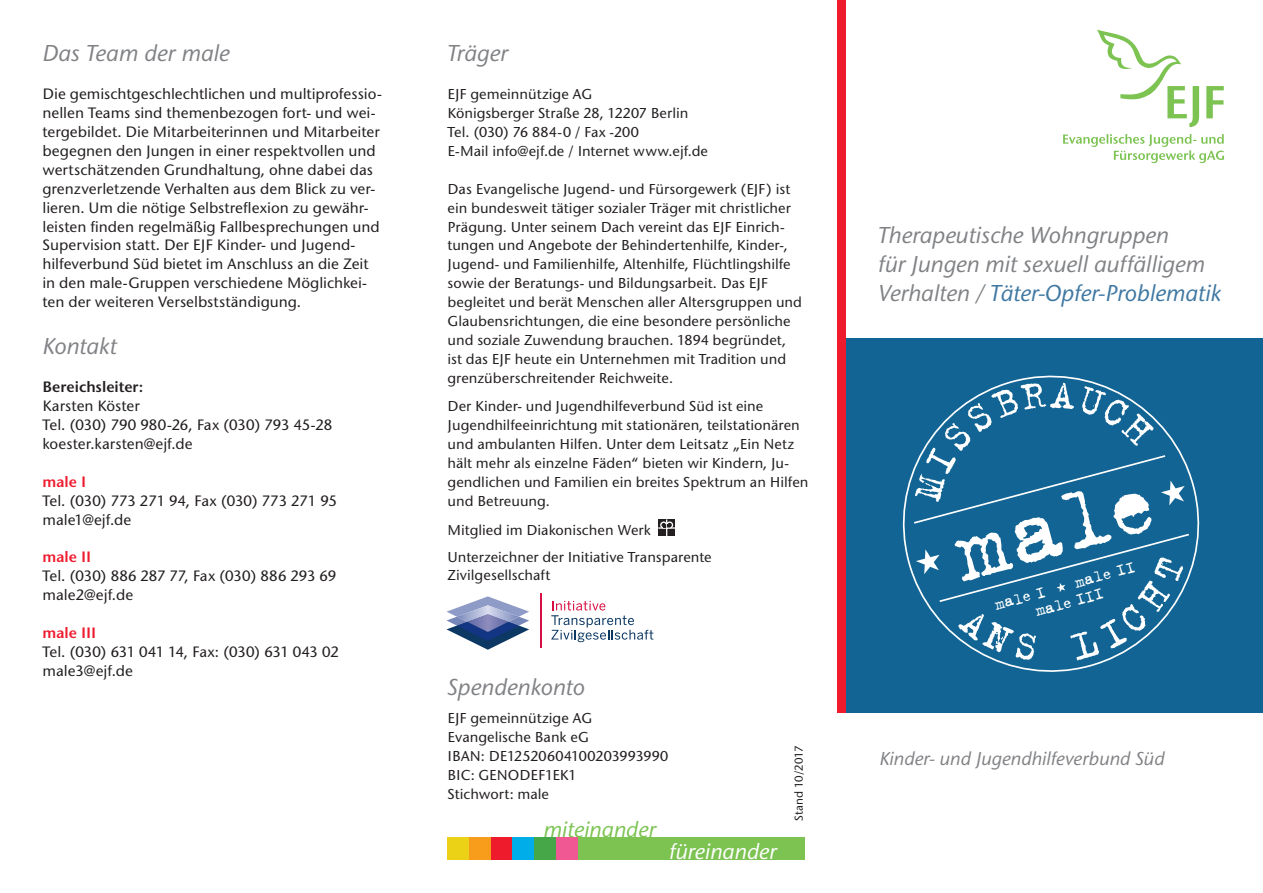
<style>
.page{position:relative;width:1263px;height:893px;background:#fff}
.page>*{position:absolute;margin:0;border:0;box-sizing:border-box;transform-origin:0 0}
.t1{font:italic 500 24px/29.2px "Stone Sans Itc T";letter-spacing:-.005em;color:#808285}
.t2{font:italic 500 22.8px "Stone Sans Itc T";letter-spacing:-.005em;color:#7cc352}
.t3{font:italic 500 22.8px "Stone Sans Itc T";letter-spacing:-.005em;color:#fff}
.t4{font:italic 500 19.5px "Stone Sans Itc T";letter-spacing:-.005em;color:#808285}
.t5{font:17.7px/17.2px "Trixie";color:#fff}
.t6{font:500 15.75px/18.9px "Stone Sans Itc T";color:#231f20}
.t7{font:15.75px "Stone Sans Itc T Semi";letter-spacing:.005em;color:#ee1b2d}
.t8{font:15.75px "Stone Sans Itc T Semi";color:#231f20}
.t9{font:500 15px/18.9px "Stone Sans Itc T";color:#231f20}
.t10{font:500 12px "Stone Sans Itc T";color:#231f20}
.s1{color:#3f78a2}
</style>
<div class="page">
<div style="left:838px;top:338px;width:425px;height:375px;background:#116493"></div>
<svg style="left:902px;top:375px;width:298px;height:297px"></svg>
<svg style="left:915px;top:383px;width:270px;height:277px"></svg>
<div style="left:838px;top:0;width:8px;height:713px;background:#ee1b2d"></div>
<svg style="left:1063px;top:134px;width:161px;height:29px"></svg>
<svg style="left:1097px;top:30px;width:127px;height:97px"></svg>
<svg style="left:658px;top:520px;width:17px;height:16px"></svg>
<svg style="left:446px;top:596px;width:83px;height:54px"></svg>
<img style="left:457px;top:605px;width:62px;height:17px">
<img style="left:467px;top:614px;width:41px;height:18px">
<svg style="left:551px;top:601px;width:102px;height:41px"></svg>
<hr style="left:541px;top:593px;width:1px;height:55px;background:#d71043">
<div style="left:448px;top:837px;width:357px;height:23px;background:#7cc352"></div>
<div style="left:469px;top:837px;width:22px;height:23px;background:#f89c1c"></div>
<div style="left:491px;top:837px;width:21px;height:23px;background:#ee1b2d"></div>
<div style="left:448px;top:837px;width:21px;height:23px;background:#ebd217"></div>
<div style="left:512px;top:837px;width:22px;height:23px;background:#00ade8"></div>
<div style="left:534px;top:837px;width:22px;height:23px;background:#45a748"></div>
<div style="left:556px;top:837px;width:22px;height:23px;background:#f05893"></div>
<h1 class="t1" style="left:43px;top:39px;width:189px">Das Team der male</h1>
<p class="t6" style="left:43px;top:84px;width:341px">Die gemischtgeschlechtlichen und multiprofessio&shy;nellen Teams sind themenbezogen fort- und wei&shy;tergebildet. Die Mitarbeiterinnen und Mitarbeiter begegnen den Jungen in einer respektvollen und wertschätzenden Grundhaltung, ohne dabei das grenzverletzende Verhalten aus dem Blick zu ver&shy;lieren. Um die nötige Selbstreflexion zu gewähr&shy;leisten finden regelmäßig Fallbesprechungen und Supervision statt. Der EJF Kinder- und Jugend&shy;hilfeverbund Süd bietet im Anschluss an die Zeit in den male-Gruppen verschiedene Möglichkei&shy;ten der weiteren Verselbstständigung.</p>
<h1 class="t1" style="left:43px;top:332px;width:76px">Kontakt</h1>
<p class="t8" style="left:43px;top:378px;width:102px">Bereichsleiter:</p>
<p class="t6" style="left:43px;top:396px;width:291px">Karsten Köster<br>Tel. (030) 790 980-26, Fax (030) 793 45-28 koester.karsten@ejf.de</p>
<p class="t7" style="left:43px;top:472px;width:45px">male I</p>
<p class="t6" style="left:43px;top:491px;width:296px">Tel. (030) 773 271 94, Fax (030) 773 271 95 male1@ejf.de</p>
<p class="t7" style="left:43px;top:548px;width:50px">male II</p>
<p class="t6" style="left:43px;top:566px;width:295px">Tel. (030) 886 287 77, Fax (030) 886 293 69 male2@ejf.de</p>
<p class="t7" style="left:43px;top:623px;width:55px">male III</p>
<p class="t6" style="left:43px;top:642px;width:298px">Tel. (030) 631 041 14, Fax: (030) 631 043 02 male3@ejf.de</p>
<h1 class="t1" style="left:448px;top:39px;width:62px">Träger</h1>
<p class="t9" style="left:448px;top:85px;width:262px">EJF gemeinnützige AG<br>Königsberger Straße 28, 12207 Berlin<br>Tel. (030) 76 884-0 / Fax -200<br>E-Mail info@ejf.de / Internet www.ejf.de</p>
<p class="t9" style="left:448px;top:179px;width:356px">Das Evangelische Jugend- und Fürsorgewerk (EJF) ist ein bundesweit tätiger sozialer Träger mit christlicher Prägung. Unter seinem Dach vereint das EJF Einrich&shy;tungen und Angebote der Behindertenhilfe, Kinder-, Jugend- und Familienhilfe, Altenhilfe, Flüchtlingshilfe sowie der Beratungs- und Bildungsarbeit. Das EJF begleitet und berät Menschen aller Altersgruppen und Glaubensrichtungen, die eine besondere persönliche und soziale Zuwendung brauchen. 1894 begründet, ist das EJF heute ein Unternehmen mit Tradition und grenzüberschreitender Reichweite.</p>
<p class="t9" style="left:448px;top:397px;width:362px">Der Kinder- und Jugendhilfeverbund Süd ist eine Jugendhilfeeinrichtung mit stationären, teilstationären und ambulanten Hilfen. Unter dem Leitsatz „Ein Netz hält mehr als einzelne Fäden“ bieten wir Kindern, Ju&shy;gendlichen und Familien ein breites Spektrum an Hilfen und Betreuung.</p>
<p class="t9" style="left:448px;top:516px;width:266px;line-height:27.5px">Mitglied im Diakonischen Werk<br>Unterzeichner der Initiative Transparente</p>
<p class="t9" style="left:448px;top:566px;width:104px">Zivilgesellschaft</p>
<h1 class="t1" style="left:448px;top:672px;width:139px">Spendenkonto</h1>
<p class="t9" style="left:448px;top:708px;width:222px">EJF gemeinnützige AG<br>Evangelische Bank eG<br>IBAN: DE12520604100203993990<br>BIC: GENODEF1EK1<br>Stichwort: male</p>
<h2 class="t2" style="left:544px;top:816px;width:114px">miteinander</h2>
<h2 class="t3" style="left:669px;top:839px;width:109px">füreinander</h2>
<p class="t10" style="left:792px;top:821px;width:77px;rotate:-90deg">Stand 10/2017</p>
<h1 class="t1" style="left:878px;top:220px;width:344px">Therapeutische Wohngruppen<br>für Jungen mit sexuell auffälligem<br>Verhalten / <span class="s1">Täter-Opfer-Problematik</span></h1>
<p class="t5" style="left:1028px;top:585px;width:109px;text-indent:46px;rotate:-15deg">male II male III</p>
<p class="t5" style="left:992px;top:596px;width:54px;rotate:-15deg">male I</p>
<h3 class="t4" style="left:879px;top:748px;width:287px">Kinder- und Jugendhilfeverbund Süd</h3>
</div>
